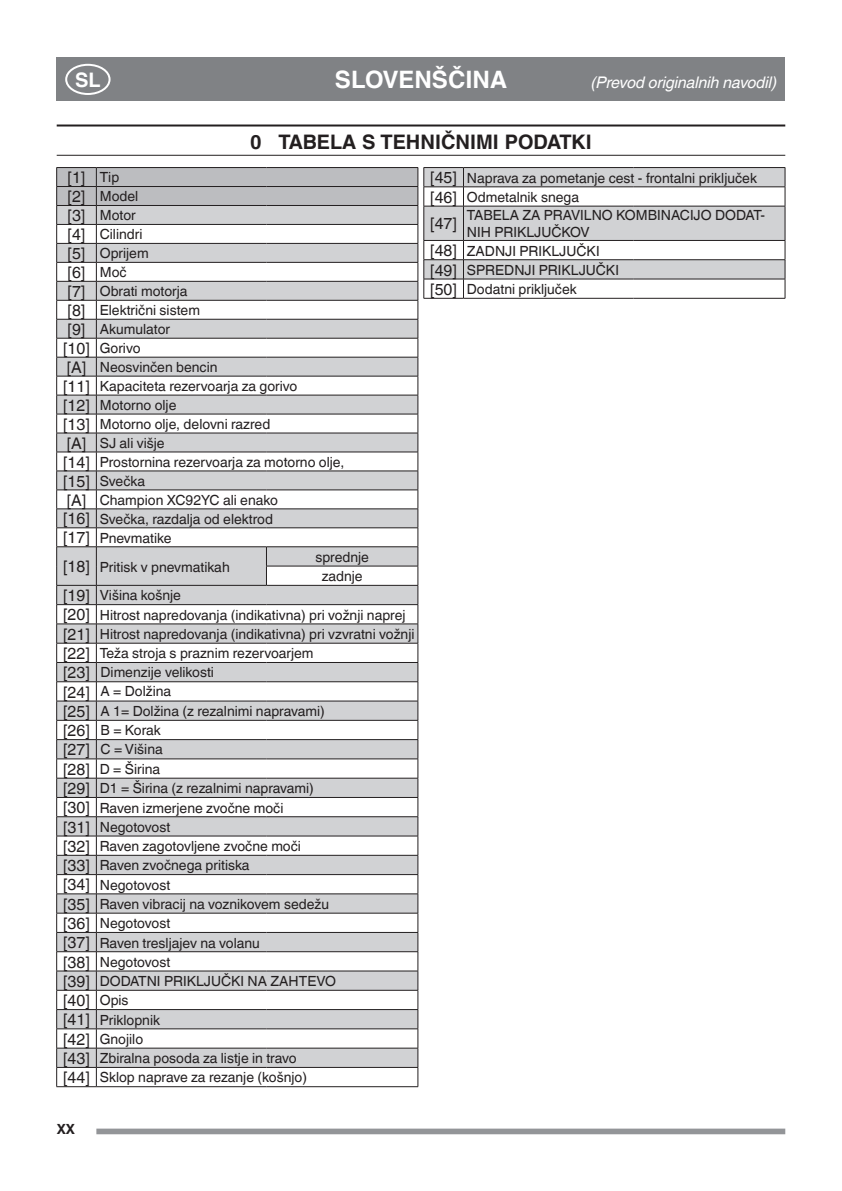
<style>
.page{position:relative;width:842px;height:1191px;background:#fff}
.page>*{position:absolute;margin:0;border:0;box-sizing:border-box;transform-origin:0 0}
.t1{font:700 24px "Helvetica World";color:#fff}
.t2{font:700 20px "Helvetica World";color:#231f20}
.t3{font:700 20px "Helvetica World";color:#fff}
.t4{font:16px "Helvetica World";color:#231f20}
.t5{font:italic 16px "Helvetica World";letter-spacing:-.01em;color:#fff}
.t6{font:14px/16.8px "Helvetica World";color:#231f20}
.t7{font:700 14px "Helvetica World";color:#231f20}
</style>
<div class="page">
<div style="left:57px;top:58px;width:728px;height:43px;background:#808285"></div>
<hr style="left:56px;top:1086px;width:40px;height:1px;background:#231f20">
<hr style="left:96px;top:1086px;width:170px;height:1px;background:#231f20">
<hr style="left:266px;top:1086px;width:152px;height:1px;background:#231f20">
<svg style="left:424px;top:168px;width:361px;height:111px;fill:#d1d2d4"></svg>
<hr style="left:424px;top:167px;width:39px;height:1px;background:#231f20">
<hr style="left:463px;top:167px;width:171px;height:1px;background:#231f20">
<hr style="left:634px;top:167px;width:151px;height:1px;background:#231f20">
<hr style="left:424px;top:186px;width:39px;height:1px;background:#231f20">
<hr style="left:463px;top:186px;width:171px;height:1px;background:#231f20">
<svg style="left:463px;top:168px;width:1px;height:38px"></svg>
<hr style="left:634px;top:186px;width:151px;height:1px;background:#231f20">
<svg style="left:785px;top:168px;width:1px;height:38px"></svg>
<hr style="left:424px;top:206px;width:39px;height:1px;background:#231f20">
<hr style="left:463px;top:206px;width:171px;height:1px;background:#231f20">
<hr style="left:463px;top:206px;width:1px;height:34px;background:#231f20">
<hr style="left:634px;top:206px;width:151px;height:1px;background:#231f20">
<hr style="left:785px;top:206px;width:1px;height:34px;background:#231f20">
<hr style="left:424px;top:240px;width:39px;height:1px;background:#231f20">
<hr style="left:463px;top:240px;width:171px;height:1px;background:#231f20">
<hr style="left:634px;top:240px;width:151px;height:1px;background:#231f20">
<hr style="left:424px;top:259px;width:39px;height:1px;background:#231f20">
<hr style="left:463px;top:259px;width:171px;height:1px;background:#231f20">
<hr style="left:634px;top:259px;width:151px;height:1px;background:#231f20">
<hr style="left:424px;top:279px;width:39px;height:1px;background:#231f20">
<hr style="left:463px;top:279px;width:171px;height:1px;background:#231f20">
<svg style="left:463px;top:241px;width:1px;height:57px"></svg>
<hr style="left:634px;top:279px;width:151px;height:1px;background:#231f20">
<svg style="left:785px;top:241px;width:1px;height:57px"></svg>
<hr style="left:424px;top:298px;width:39px;height:1px;background:#231f20">
<hr style="left:463px;top:298px;width:171px;height:1px;background:#231f20">
<hr style="left:634px;top:298px;width:151px;height:1px;background:#231f20">
<svg style="left:56px;top:167px;width:368px;height:919px"></svg>
<hr style="left:57px;top:124px;width:728px;height:2px;background:#231f20">
<hr style="left:57px;top:155px;width:728px;height:1px;background:#231f20">
<div style="left:65px;top:64px;width:46px;height:31px;border:2px solid #fff;border-radius:50%"></div>
<div style="left:96px;top:1128px;width:689px;height:6px;background:#939598"></div>
<h2 class="t3" style="left:75px;top:68px;width:27px">SL</h2>
<h1 class="t1" style="left:335px;top:66px;width:173px">SLOVENŠČINA</h1>
<p class="t5" style="left:591px;top:73px;width:188px">(Prevod originalnih navodil)</p>
<h2 class="t2" style="left:250px;top:131px;width:343px">0 TABELA S TEHNIČNIMI PODATKI</h2>
<p class="t4" style="left:68px;top:168px;width:19px">[1]</p>
<p class="t6" style="left:100px;top:169px;width:21px">Tip</p>
<p class="t4" style="left:68px;top:187px;width:19px">[2]</p>
<p class="t6" style="left:100px;top:188px;width:40px">Model</p>
<p class="t4" style="left:68px;top:206px;width:19px">[3]</p>
<p class="t6" style="left:100px;top:207px;width:37px">Motor</p>
<p class="t4" style="left:68px;top:225px;width:19px">[4]</p>
<p class="t6" style="left:100px;top:226px;width:44px">Cilindri</p>
<p class="t4" style="left:68px;top:244px;width:19px">[5]</p>
<p class="t6" style="left:100px;top:245px;width:50px">Oprijem</p>
<p class="t4" style="left:68px;top:263px;width:19px">[6]</p>
<p class="t6" style="left:100px;top:264px;width:28px">Moč</p>
<p class="t4" style="left:68px;top:282px;width:19px">[7]</p>
<p class="t6" style="left:100px;top:283px;width:89px">Obrati motorja</p>
<p class="t4" style="left:68px;top:301px;width:19px">[8]</p>
<p class="t6" style="left:100px;top:302px;width:102px">Električni sistem</p>
<p class="t4" style="left:68px;top:320px;width:19px">[9]</p>
<p class="t6" style="left:100px;top:321px;width:72px">Akumulator</p>
<p class="t4" style="left:63px;top:339px;width:28px">[10]</p>
<p class="t6" style="left:100px;top:340px;width:42px">Gorivo</p>
<p class="t4" style="left:67px;top:358px;width:21px">[A]</p>
<p class="t6" style="left:100px;top:359px;width:119px">Neosvinčen bencin</p>
<p class="t4" style="left:63px;top:377px;width:28px">[11]</p>
<p class="t6" style="left:100px;top:378px;width:199px">Kapaciteta rezervoarja za gorivo</p>
<p class="t4" style="left:63px;top:396px;width:28px">[12]</p>
<p class="t6" style="left:100px;top:397px;width:78px">Motorno olje</p>
<p class="t4" style="left:63px;top:415px;width:28px">[13]</p>
<p class="t6" style="left:100px;top:416px;width:172px">Motorno olje, delovni razred</p>
<p class="t4" style="left:67px;top:434px;width:21px">[A]</p>
<p class="t6" style="left:100px;top:435px;width:66px">SJ ali višje</p>
<p class="t4" style="left:63px;top:453px;width:28px">[14]</p>
<p class="t6" style="left:100px;top:453px;width:246px">Prostornina rezervoarja za motorno olje,</p>
<p class="t4" style="left:63px;top:472px;width:28px">[15]</p>
<p class="t6" style="left:100px;top:472px;width:47px">Svečka</p>
<p class="t4" style="left:67px;top:490px;width:21px">[A]</p>
<p class="t6" style="left:100px;top:491px;width:180px">Champion XC92YC ali enako</p>
<p class="t4" style="left:63px;top:509px;width:28px">[16]</p>
<p class="t6" style="left:100px;top:510px;width:175px">Svečka, razdalja od elektrod</p>
<p class="t4" style="left:63px;top:528px;width:28px">[17]</p>
<p class="t6" style="left:100px;top:529px;width:73px">Pnevmatike</p>
<p class="t4" style="left:63px;top:557px;width:28px">[18]</p>
<p class="t6" style="left:100px;top:558px;width:131px">Pritisk v pnevmatikah</p>
<p class="t6" style="left:315px;top:548px;width:55px">sprednje</p>
<p class="t6" style="left:322px;top:568px;width:42px">zadnje</p>
<p class="t4" style="left:63px;top:586px;width:28px">[19]</p>
<p class="t6" style="left:100px;top:587px;width:83px">Višina košnje</p>
<p class="t4" style="left:63px;top:605px;width:28px">[20]</p>
<p class="t6" style="left:100px;top:606px;width:307px">Hitrost napredovanja (indikativna) pri vožnji naprej</p>
<p class="t4" style="left:63px;top:625px;width:28px">[21]</p>
<p class="t6" style="left:100px;top:626px;width:316px">Hitrost napredovanja (indikativna) pri vzvratni vožnji</p>
<p class="t4" style="left:63px;top:644px;width:28px">[22]</p>
<p class="t6" style="left:100px;top:645px;width:215px">Teža stroja s praznim rezervoarjem</p>
<p class="t4" style="left:63px;top:663px;width:28px">[23]</p>
<p class="t6" style="left:101px;top:664px;width:115px">Dimenzije velikosti</p>
<p class="t4" style="left:63px;top:682px;width:28px">[24]</p>
<p class="t6" style="left:101px;top:683px;width:72px">A = Dolžina</p>
<p class="t4" style="left:63px;top:702px;width:28px">[25]</p>
<p class="t6" style="left:101px;top:702px;width:226px">A 1= Dolžina (z rezalnimi napravami)</p>
<p class="t4" style="left:63px;top:721px;width:28px">[26]</p>
<p class="t6" style="left:101px;top:721px;width:62px">B = Korak</p>
<p class="t4" style="left:63px;top:740px;width:28px">[27]</p>
<p class="t6" style="left:101px;top:741px;width:64px">C = Višina</p>
<p class="t4" style="left:63px;top:760px;width:28px">[28]</p>
<p class="t6" style="left:100px;top:760px;width:62px">D = Širina</p>
<p class="t4" style="left:63px;top:779px;width:28px">[29]</p>
<p class="t6" style="left:100px;top:780px;width:216px">D1 = Širina (z rezalnimi napravami)</p>
<p class="t4" style="left:63px;top:798px;width:28px">[30]</p>
<p class="t6" style="left:100px;top:799px;width:185px">Raven izmerjene zvočne moči</p>
<p class="t4" style="left:63px;top:817px;width:28px">[31]</p>
<p class="t6" style="left:100px;top:818px;width:72px">Negotovost</p>
<p class="t4" style="left:63px;top:837px;width:28px">[32]</p>
<p class="t6" style="left:100px;top:838px;width:203px">Raven zagotovljene zvočne moči</p>
<p class="t4" style="left:63px;top:856px;width:28px">[33]</p>
<p class="t6" style="left:100px;top:857px;width:151px">Raven zvočnega pritiska</p>
<p class="t4" style="left:63px;top:875px;width:28px">[34]</p>
<p class="t6" style="left:100px;top:876px;width:72px">Negotovost</p>
<p class="t4" style="left:63px;top:894px;width:28px">[35]</p>
<p class="t6" style="left:100px;top:895px;width:231px">Raven vibracij na voznikovem sedežu</p>
<p class="t4" style="left:63px;top:914px;width:28px">[36]</p>
<p class="t6" style="left:100px;top:915px;width:72px">Negotovost</p>
<p class="t4" style="left:63px;top:933px;width:28px">[37]</p>
<p class="t6" style="left:100px;top:934px;width:162px">Raven tresljajev na volanu</p>
<p class="t4" style="left:63px;top:952px;width:28px">[38]</p>
<p class="t6" style="left:100px;top:953px;width:72px">Negotovost</p>
<p class="t4" style="left:63px;top:972px;width:28px">[39]</p>
<p class="t6" style="left:100px;top:972px;width:238px">DODATNI PRIKLJUČKI NA ZAHTEVO</p>
<p class="t4" style="left:63px;top:991px;width:28px">[40]</p>
<p class="t6" style="left:100px;top:992px;width:30px">Opis</p>
<p class="t4" style="left:63px;top:1010px;width:28px">[41]</p>
<p class="t6" style="left:100px;top:1011px;width:62px">Priklopnik</p>
<p class="t4" style="left:63px;top:1029px;width:28px">[42]</p>
<p class="t6" style="left:100px;top:1030px;width:45px">Gnojilo</p>
<p class="t4" style="left:63px;top:1049px;width:28px">[43]</p>
<p class="t6" style="left:100px;top:1050px;width:198px">Zbiralna posoda za listje in travo</p>
<p class="t4" style="left:63px;top:1068px;width:28px">[44]</p>
<p class="t6" style="left:100px;top:1069px;width:209px">Sklop naprave za rezanje (košnjo)</p>
<p class="t7" style="left:57px;top:1121px;width:20px">XX</p>
<p class="t4" style="left:430px;top:168px;width:28px">[45]</p>
<p class="t6" style="left:467px;top:169px;width:292px">Naprava za pometanje cest - frontalni priključek</p>
<p class="t4" style="left:430px;top:188px;width:28px">[46]</p>
<p class="t6" style="left:467px;top:189px;width:114px">Odmetalnik snega</p>
<p class="t4" style="left:430px;top:214px;width:28px">[47]</p>
<p class="t6" style="left:467px;top:207px;width:300px">TABELA ZA PRAVILNO KOMBINACIJO DODAT-<br>NIH PRIKLJUČKOV</p>
<p class="t4" style="left:430px;top:241px;width:28px">[48]</p>
<p class="t6" style="left:467px;top:242px;width:134px">ZADNJI PRIKLJUČKI</p>
<p class="t4" style="left:430px;top:261px;width:28px">[49]</p>
<p class="t6" style="left:467px;top:261px;width:154px">SPREDNJI PRIKLJUČKI</p>
<p class="t4" style="left:430px;top:280px;width:28px">[50]</p>
<p class="t6" style="left:467px;top:281px;width:111px">Dodatni priključek</p>
</div>
